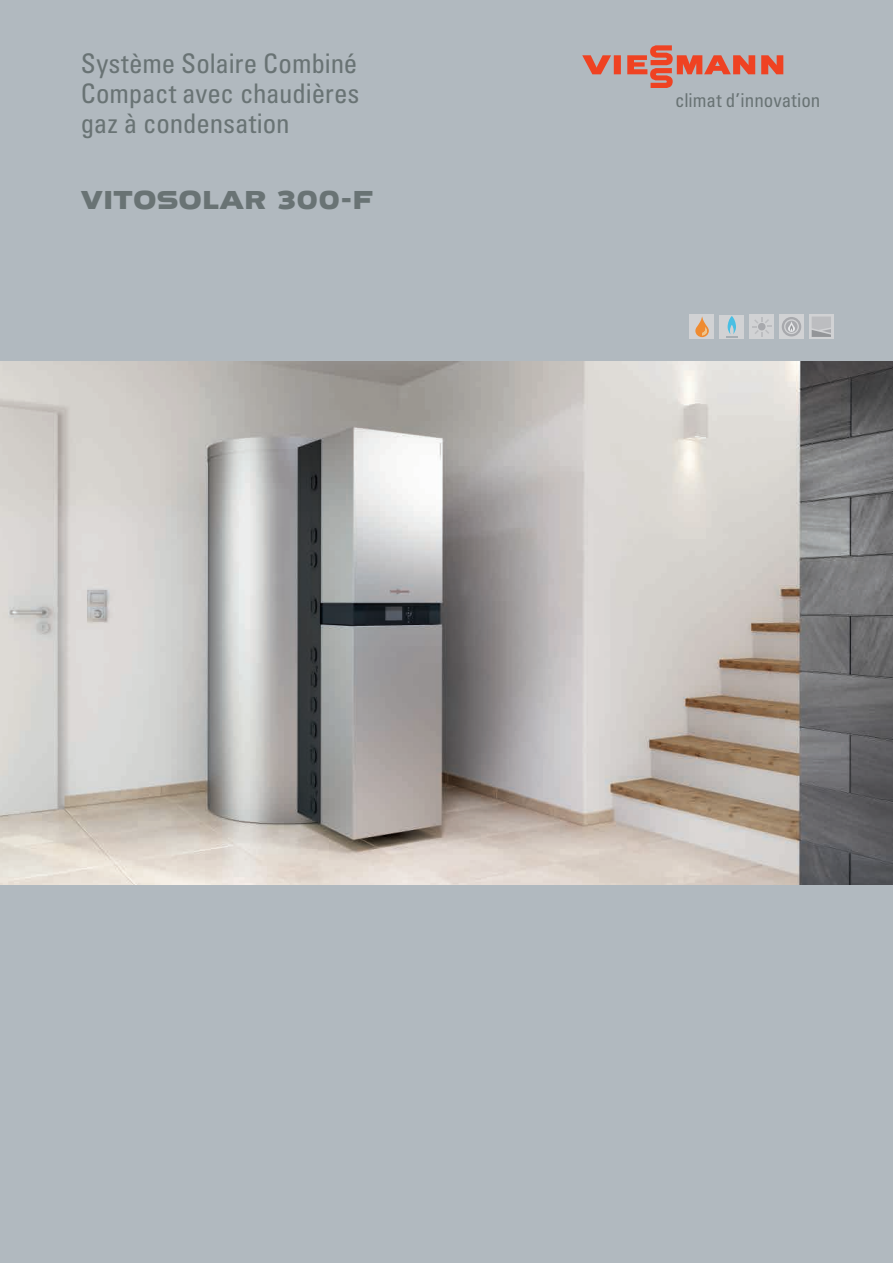
<style>
.page{position:relative;width:893px;height:1263px;background:#b1b9bf}
.page>*{position:absolute;margin:0;border:0;box-sizing:border-box;transform-origin:0 0}
.t1{font:condensed 27px/30px "Univers LTCYR 57";letter-spacing:-.005em;color:#697374;text-align:justify}
.t2{font:27px "VIESSMANN Normal";letter-spacing:-.01em;color:#697374}
.t3{font:condensed 19.05px "Univers";color:#697374}
</style>
<div class="page">
<img style="left:0;top:361px;width:893px;height:523px">
<div style="left:750px;top:315px;width:24px;height:24px;background:#d1d2d4"></div>
<svg style="left:752px;top:317px;width:19px;height:19px"></svg>
<div style="left:809px;top:315px;width:24px;height:24px;background:#d1d2d4"></div>
<svg style="left:812px;top:317px;width:19px;height:20px"></svg>
<div style="left:690px;top:315px;width:24px;height:24px;background:#d1d2d4"></div>
<svg style="left:695px;top:316px;width:14px;height:21px"></svg>
<div style="left:720px;top:315px;width:24px;height:24px;background:#d1d2d4"></div>
<svg style="left:726px;top:316px;width:12px;height:22px"></svg>
<div style="left:779px;top:315px;width:24px;height:24px;background:#d1d2d4"></div>
<div style="left:782px;top:317px;width:19px;height:19px;background:#a8a9ad;border-radius:50%"></div>
<svg style="left:784px;top:319px;width:15px;height:15px"></svg>
<svg style="left:582px;top:45px;width:201px;height:43px"></svg>
<p class="t1" style="left:81px;top:47px;width:280px">Système Solaire Combiné Compact avec chaudières gaz à condensation</p>
<p class="t2" style="left:81px;top:181px;width:293px">VITOSOLAR 300-F</p>
<p class="t3" style="left:675px;top:88px;width:147px">climat d’innovation</p>
</div>
